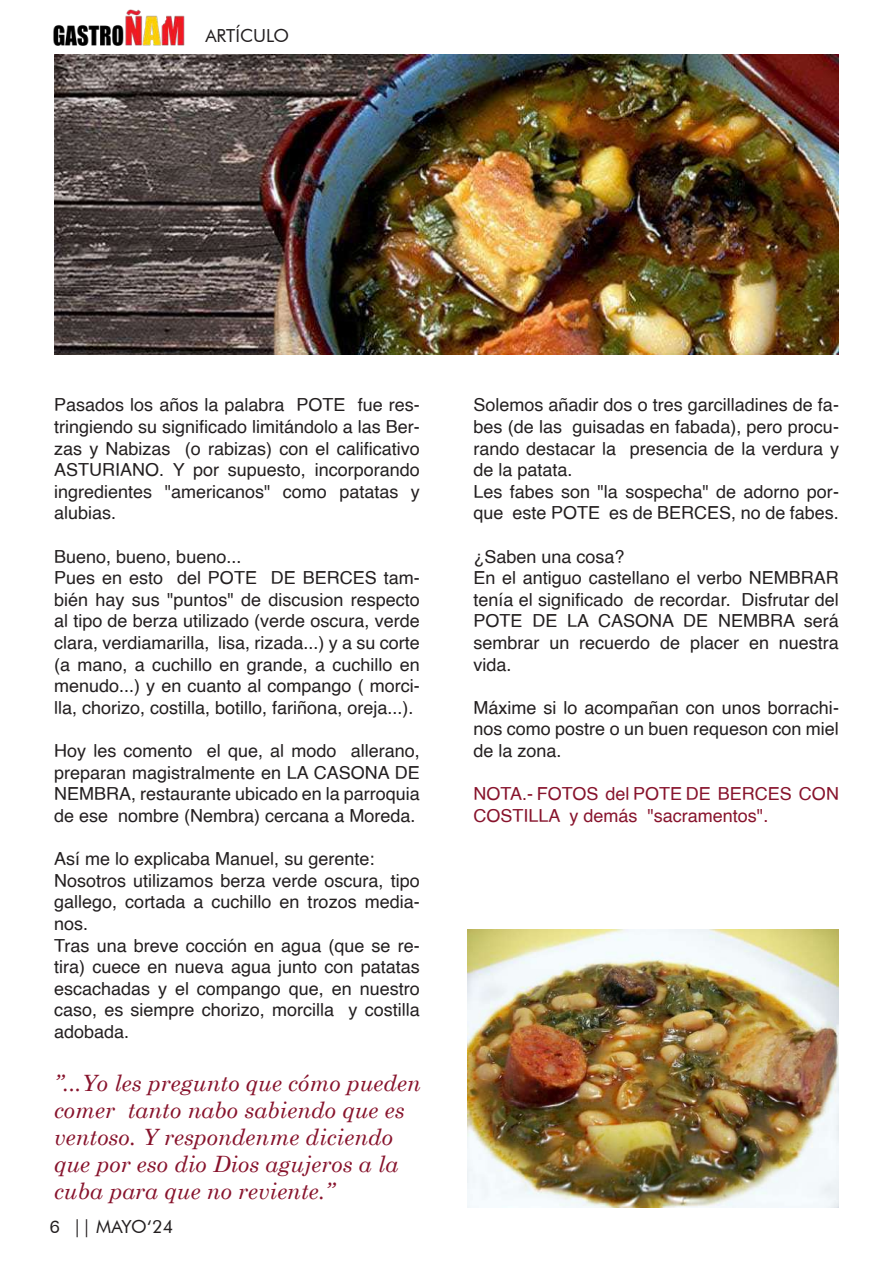
<style>
.page{position:relative;width:893px;height:1263px;background:#fff}
.page>*{position:absolute;margin:0;border:0;box-sizing:border-box;transform-origin:0 0}
.t1{font:italic 22.5px/27px "Century Schoolbook";color:#87132c}
.t2{font:18px/21.6px "Helvetica";color:#231f20}
.t3{font:18px/21.6px "Helvetica";color:#87132c}
.t4{font:18px "Futura BT";color:#231f20}
.s1{font-family:"Folio BT"}
</style>
<div class="page">
<img style="left:53px;top:9px;width:132px;height:37px">
<img style="left:54px;top:54px;width:785px;height:300px">
<img style="left:467px;top:929px;width:372px;height:279px">
<p class="t4" style="left:205px;top:25px;width:85px">ARTÍCULO</p>
<p class="t2" style="left:54px;top:395px;width:367px;text-align:justify">Pasados los años la palabra POTE fue res&shy;tringiendo su significado limitándolo a las Ber&shy;zas y Nabizas (o rabizas) con el calificativo ASTURIANO. Y por supuesto, incorporando ingredientes "americanos" como patatas y alubias.</p>
<p class="t2" style="left:54px;top:546px;width:367px">Bueno, bueno, bueno...<br>Pues en esto del POTE DE BERCES tam&shy;bién hay sus "puntos" de discusion respecto al tipo de berza utilizado (verde oscura, verde clara, verdiamarilla, lisa, rizada...) y a su corte (a mano, a cuchillo en grande, a cuchillo en menudo...) y en cuanto al compango ( morci&shy;lla, chorizo, costilla, botillo, fariñona, oreja...).</p>
<p class="t2" style="left:54px;top:740px;width:367px;text-align:justify">Hoy les comento el que, al modo allerano, preparan magistralmente en LA CASONA DE NEMBRA, restaurante ubicado en la parroquia de ese nombre (Nembra) cercana a Moreda.</p>
<p class="t2" style="left:54px;top:848px;width:367px">Así me lo explicaba Manuel, su gerente:<br>Nosotros utilizamos berza verde oscura, tipo gallego, cortada a cuchillo en trozos media&shy;nos.<br>Tras una breve cocción en agua (que se re&shy;tira) cuece en nueva agua junto con patatas escachadas y el compango que, en nuestro caso, es siempre chorizo, morcilla y costilla adobada.</p>
<p class="t1" style="left:54px;top:1069px;width:368px">”...Yo les pregunto que cómo pueden comer tanto nabo sabiendo que es ventoso. Y respondenme diciendo que por eso dio Dios agujeros a la cuba para que no reviente.”</p>
<p class="t4" style="left:50px;top:1215px;width:125px"><span class="s1">6</span> || MAYO‘24</p>
<p class="t2" style="left:473px;top:395px;width:367px">Solemos añadir dos o tres garcilladines de fa&shy;bes (de las guisadas en fabada), pero procu&shy;rando destacar la presencia de la verdura y de la patata.<br>Les fabes son "la sospecha" de adorno por&shy;que este POTE es de BERCES, no de fabes.</p>
<p class="t2" style="left:473px;top:546px;width:367px">¿Saben una cosa?<br>En el antiguo castellano el verbo NEMBRAR tenía el significado de recordar. Disfrutar del<br>POTE DE LA CASONA DE NEMBRA será sembrar un recuerdo de placer en nuestra vida.</p>
<p class="t2" style="left:473px;top:697px;width:367px;text-align:justify">Máxime si lo acompañan con unos borrachi&shy;nos como postre o un buen requeson con miel de la zona.</p>
<p class="t3" style="left:473px;top:784px;width:367px">NOTA.- FOTOS del POTE DE BERCES CON<br>COSTILLA y demás "sacramentos".</p>
</div>
